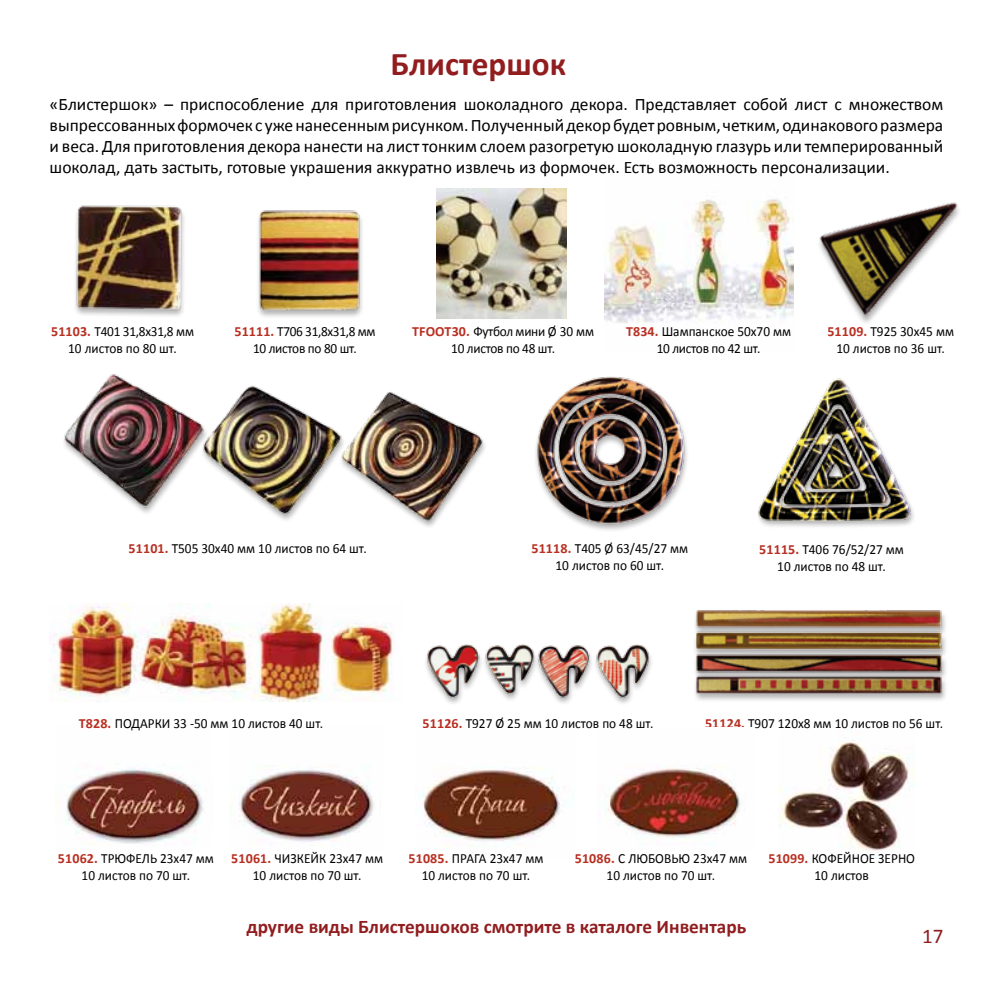
<style>
.page{position:relative;width:993px;height:993px;background:#fff}
.page>*{position:absolute;margin:0;border:0;box-sizing:border-box;transform-origin:0 0}
.t1{font:700 33.25px "Calibri";color:#911d1f}
.t2{font:21px "Calibri";color:#911d1f}
.t3{font:700 19.25px "Calibri";color:#911d1f}
.t4{font:17.5px/21px "Calibri";color:#000;text-align:justify}
.t5{font:14px/16.8px "Calibri";color:#000;text-align:center;scale:.95 1}
.t6{font:14px/16.8px "Calibri";letter-spacing:-.02em;color:#000;text-align:center;scale:.95 1}
.t7{font:14px/16.8px "Calibri";letter-spacing:-.025em;color:#000;text-align:center;scale:.95 1}
.s1{font-weight:700;color:#b83022}
</style>
<div class="page">
<img style="left:604px;top:199px;width:188px;height:124px">
<img style="left:778px;top:740px;width:135px;height:117px">
<img style="left:64px;top:374px;width:421px;height:153px">
<img style="left:75px;top:205px;width:109px;height:111px">
<img style="left:258px;top:210px;width:104px;height:107px">
<img style="left:758px;top:378px;width:156px;height:149px">
<img style="left:535px;top:376px;width:152px;height:154px">
<img style="left:436px;top:189px;width:130px;height:129px">
<div style="left:692px;top:610px;width:255px;height:92px;background:#f5f5f5"></div>
<img style="left:696px;top:610px;width:249px;height:89px">
<img style="left:819px;top:202px;width:140px;height:121px">
<img style="left:50px;top:603px;width:343px;height:98px">
<img style="left:56px;top:769px;width:147px;height:76px">
<img style="left:229px;top:766px;width:145px;height:80px">
<img style="left:597px;top:765px;width:143px;height:73px">
<div style="left:423px;top:643px;width:230px;height:62px;background:#000;opacity:.3"></div>
<img style="left:423px;top:643px;width:230px;height:56px">
<img style="left:419px;top:767px;width:146px;height:80px">
<h1 class="t1" style="left:390px;top:42px;width:177px">Блистершок</h1>
<p class="t4" style="left:50px;top:94px;width:894px">«Блистершок» – приспособление для приготовления шоколадного декора. Представляет собой лист с множеством выпрессованных формочек с уже нанесенным рисунком. Полученный декор будет ровным, четким, одинакового размера и веса. Для приготовления декора нанести на лист тонким слоем разогретую шоколадную глазурь или темперированный шоколад, дать застыть, готовые украшения аккуратно извлечь из формочек. Есть возможность персонализации.</p>
<p class="t5" style="left:51px;top:323px;width:152px"><span class="s1">51103.</span> T401 31,8х31,8 мм<br>10 листов по 80 шт.</p>
<p class="t7" style="left:234px;top:323px;width:150px"><span class="s1">51111.</span> T706 31,8х31,8 мм<br>10 листов по 80 шт.</p>
<p class="t6" style="left:412px;top:323px;width:193px"><span class="s1">TFOOT30.</span> Футбол мини Ø 30 мм<br>10 листов по 48 шт.</p>
<p class="t5" style="left:626px;top:323px;width:175px"><span class="s1">T834.</span> Шампанское 50х70 мм<br>10 листов по 42 шт.</p>
<p class="t5" style="left:827px;top:323px;width:135px"><span class="s1">51109.</span> T925 30x45 мм<br>10 листов по 36 шт.</p>
<p class="t5" style="left:531px;top:540px;width:166px"><span class="s1">51118.</span> T405 Ø 63/45/27 мм<br>10 листов по 60 шт.</p>
<p class="t5" style="left:129px;top:540px;width:252px"><span class="s1">51101.</span> T505 30x40 мм 10 листов по 64 шт.</p>
<p class="t5" style="left:759px;top:540px;width:154px"><span class="s1">51115.</span> T406 76/52/27 мм<br>10 листов по 48 шт.</p>
<p class="t5" style="left:79px;top:714px;width:259px"><span class="s1">T828.</span> ПОДАРКИ 33 -50 мм 10 листов 40 шт.</p>
<p class="t5" style="left:422px;top:714px;width:244px"><span class="s1">51126.</span> T927 Ø 25 мм 10 листов по 48 шт.</p>
<p class="t5" style="left:704px;top:714px;width:252px"><span class="s1">51124.</span> T907 120х8 мм 10 листов по 56 шт.</p>
<p class="t5" style="left:58px;top:849px;width:165px"><span class="s1">51062.</span> ТРЮФЕЛЬ 23х47 мм<br>10 листов по 70 шт.</p>
<p class="t5" style="left:231px;top:849px;width:161px"><span class="s1">51061.</span> ЧИЗКЕЙК 23х47 мм<br>10 листов по 70 шт.</p>
<p class="t5" style="left:574px;top:849px;width:183px"><span class="s1">51086.</span> С ЛЮБОВЬЮ 23х47 мм<br>10 листов по 70 шт.</p>
<p class="t5" style="left:408px;top:849px;width:143px"><span class="s1">51085.</span> ПРАГА 23х47 мм<br>10 листов по 70 шт.</p>
<h3 class="t3" style="left:246px;top:913px;width:501px">другие виды Блистершоков смотрите в каталоге Инвентарь</h3>
<p class="t5" style="left:768px;top:849px;width:156px"><span class="s1">51099.</span> КОФЕЙНОЕ ЗЕРНО<br>10 листов</p>
<h2 class="t2" style="left:921px;top:922px;width:23px">17</h2>
</div>
